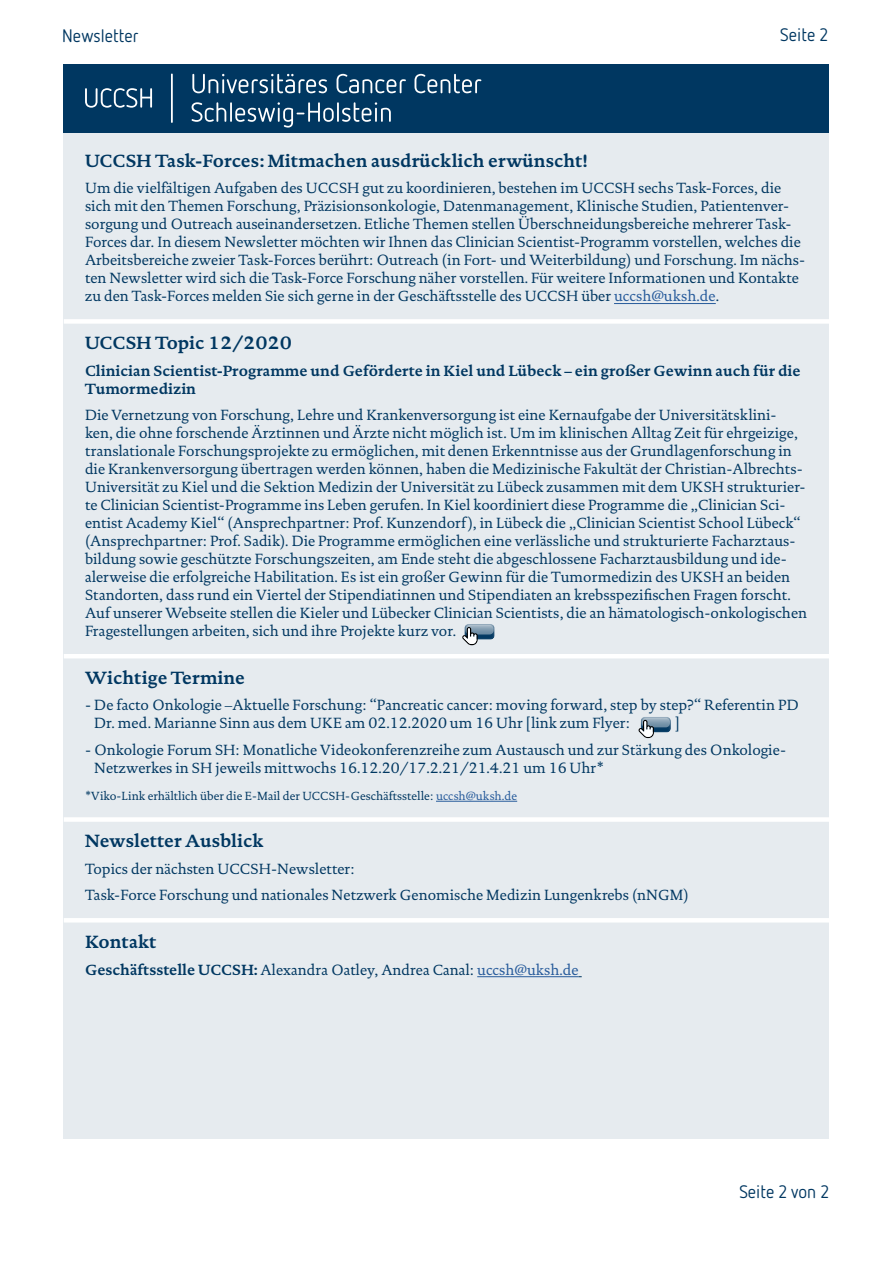
<style>
.page{position:relative;width:893px;height:1263px;background:#fff}
.page>*{position:absolute;margin:0;border:0;box-sizing:border-box;transform-origin:0 0}
.t1{font:700 18px "DTL Documenta TOT";color:#003761}
.t2{font:18px "Netto OT";color:#003761}
.t3{font:15px/18px "DTL Documenta TOT";color:#003761}
.t4{font:700 15px/18px "DTL Documenta TOT";color:#003761}
.t5{font:12px "DTL Documenta TOT";color:#003761}
.s1{color:#275b9b}
.s2{font-weight:700}
</style>
<div class="page">
<div style="left:64px;top:132px;width:765px;height:1006px;background:#e6ebef"></div>
<div style="left:64px;top:64px;width:765px;height:68px;background:#003761"></div>
<hr style="left:171px;top:74px;width:2px;height:49px;background:#fff">
<svg style="left:192px;top:102px;width:199px;height:26px"></svg>
<svg style="left:192px;top:74px;width:289px;height:19px"></svg>
<svg style="left:85px;top:88px;width:67px;height:20px"></svg>
<hr style="left:614px;top:303px;width:102px;height:1px;background:#275b9b">
<div style="left:64px;top:319px;width:765px;height:5px;background:#fff"></div>
<hr style="left:64px;top:654px;width:765px;height:4px;background:#fff">
<hr style="left:436px;top:801px;width:81px;height:1px;background:#275b9b">
<div style="left:64px;top:817px;width:765px;height:5px;background:#fff"></div>
<hr style="left:64px;top:918px;width:765px;height:4px;background:#fff">
<hr style="left:477px;top:976px;width:102px;height:1px;background:#275b9b">
<div style="left:460px;top:621px;width:39px;height:19px;background:#fff;opacity:.31"></div>
<svg style="left:466px;top:625px;width:28px;height:9px"></svg>
<svg style="left:462px;top:627px;width:16px;height:18px"></svg>
<div style="left:636px;top:714px;width:39px;height:19px;background:#fff;opacity:.31"></div>
<svg style="left:642px;top:718px;width:28px;height:9px"></svg>
<svg style="left:639px;top:720px;width:15px;height:18px"></svg>
<p class="t2" style="left:62px;top:25px;width:78px">Newsletter</p>
<p class="t2" style="left:780px;top:24px;width:49px">Seite 2</p>
<p class="t1" style="left:85px;top:150px;width:504px">UCCSH Task-Forces: Mitmachen ausdrücklich erwünscht!</p>
<p class="t3" style="left:85px;top:179px;width:722px">Um die vielfältigen Aufgaben des UCCSH gut zu koordinieren, bestehen im UCCSH sechs Task-Forces, die sich mit den Themen Forschung, Präzisionsonkologie, Datenmanagement, Klinische Studien, Patientenver&shy;sorgung und Outreach auseinandersetzen. Etliche Themen stellen Überschneidungsbereiche mehrerer Task-Forces dar. In diesem Newsletter möchten wir Ihnen das Clinician Scientist-Programm vorstellen, welches die Arbeitsbereiche zweier Task-Forces berührt: Outreach (in Fort- und Weiterbildung) und Forschung. Im nächs&shy;ten Newsletter wird sich die Task-Force Forschung näher vorstellen. Für weitere Informationen und Kontakte zu den Task-Forces melden Sie sich gerne in der Geschäftsstelle des UCCSH über <span class="s1">uccsh@uksh.de</span>.</p>
<p class="t1" style="left:85px;top:332px;width:208px">UCCSH Topic 12/2020</p>
<p class="t4" style="left:85px;top:361px;width:717px">Clinician Scientist-Programme und Geförderte in Kiel und Lübeck – ein großer Gewinn auch für die<br>Tumormedizin</p>
<p class="t3" style="left:85px;top:406px;width:724px">Die Vernetzung von Forschung, Lehre und Krankenversorgung ist eine Kernaufgabe der Universitätsklini&shy;ken, die ohne forschende Ärztinnen und Ärzte nicht möglich ist. Um im klinischen Alltag Zeit für ehrgeizige, translationale Forschungsprojekte zu ermöglichen, mit denen Erkenntnisse aus der Grundlagenforschung in die Krankenversorgung übertragen werden können, haben die Medizinische Fakultät der Christian-Albrechts-Universität zu Kiel und die Sektion Medizin der Universität zu Lübeck zusammen mit dem UKSH strukturier&shy;te Clinician Scientist-Programme ins Leben gerufen. In Kiel koordiniert diese Programme die „Clinician Sci&shy;entist Academy Kiel“ (Ansprechpartner: Prof. Kunzendorf), in Lübeck die „Clinician Scientist School Lübeck“ (Ansprechpartner: Prof. Sadik). Die Programme ermöglichen eine verlässliche und strukturierte Facharztaus&shy;bildung sowie geschützte Forschungszeiten, am Ende steht die abgeschlossene Facharztausbildung und ide&shy;alerweise die erfolgreiche Habilitation. Es ist ein großer Gewinn für die Tumormedizin des UKSH an beiden Standorten, dass rund ein Viertel der Stipendiatinnen und Stipendiaten an krebsspezifischen Fragen forscht.<br>Auf unserer Webseite stellen die Kieler und Lübecker Clinician Scientists, die an hämatologisch-onkologischen Fragestellungen arbeiten, sich und ihre Projekte kurz vor.</p>
<p class="t1" style="left:85px;top:667px;width:161px">Wichtige Termine</p>
<p class="t3" style="left:94px;top:696px;width:706px;text-indent:-9px">- De facto Onkologie –Aktuelle Forschung: “Pancreatic cancer: moving forward, step by step?“ Referentin PD<br>Dr. med. Marianne Sinn aus dem UKE am 02.12.2020 um 16 Uhr [link zum Flyer:</p>
<p class="t3" style="left:675px;top:714px;width:6px">]</p>
<p class="t3" style="left:94px;top:741px;width:693px;text-indent:-9px">- Onkologie Forum SH: Monatliche Videokonferenzreihe zum Austausch und zur Stärkung des Onkologie-<br>Netzwerkes in SH jeweils mittwochs 16.12.20/17.2.21/21.4.21 um 16 Uhr*</p>
<p class="t5" style="left:85px;top:788px;width:434px">*Viko-Link erhältlich über die E-Mail der UCCSH-Geschäftsstelle: <span class="s1">uccsh@uksh.de</span></p>
<p class="t1" style="left:85px;top:830px;width:180px">Newsletter Ausblick</p>
<p class="t3" style="left:85px;top:855px;width:605px;line-height:26.5px">Topics der nächsten UCCSH-Newsletter:<br>Task-Force Forschung und nationales Netzwerk Genomische Medizin Lungenkrebs (nNGM)</p>
<p class="t1" style="left:85px;top:931px;width:73px">Kontakt</p>
<p class="t3" style="left:85px;top:960px;width:495px"><span class="s2">Geschäftsstelle UCCSH:</span> Alexandra Oatley, Andrea Canal: <span class="s1">uccsh@uksh.de</span></p>
<p class="t2" style="left:739px;top:1180px;width:91px">Seite 2 von 2</p>
</div>
